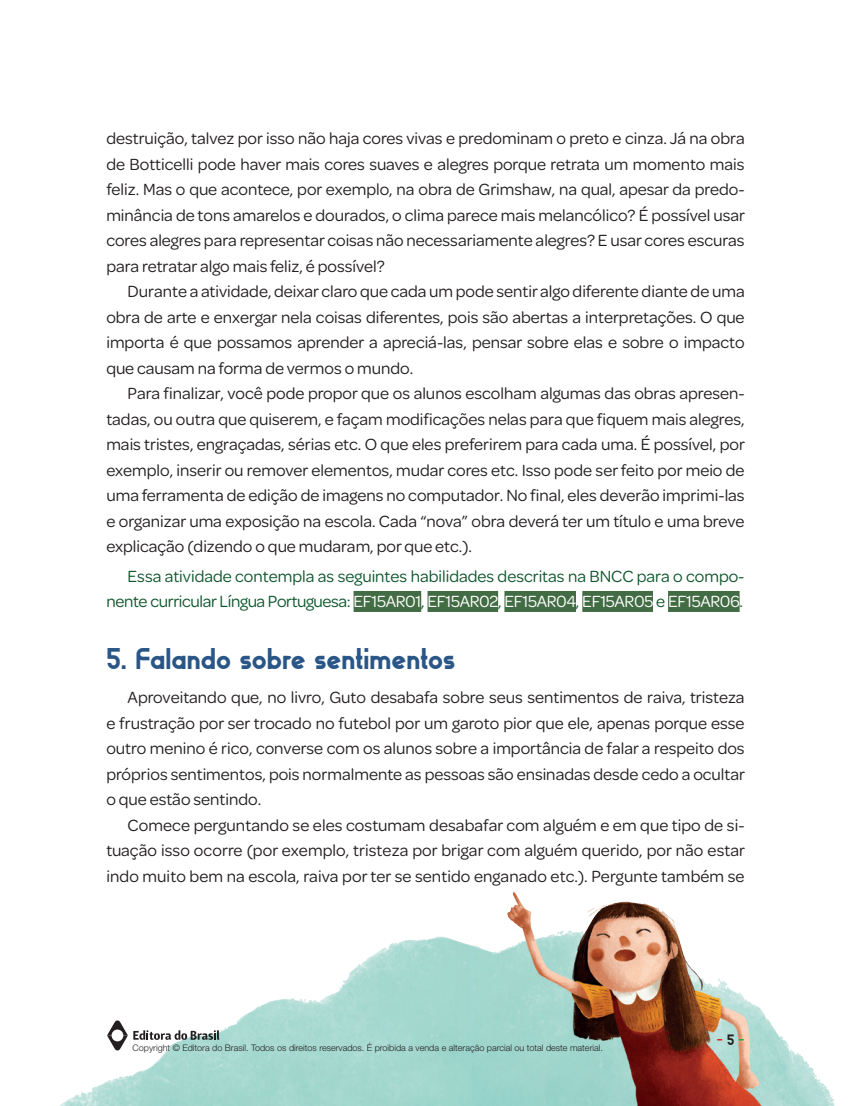
<style>
.page{position:relative;width:851px;height:1106px;background:#fff}
.page>*{position:absolute;margin:0;border:0;box-sizing:border-box;transform-origin:0 0}
.t1{font:30px "Gilbert Bold Preview 5";color:#295686}
.t2{font:17.25px/25.5px "Omnes";color:#231f20;text-align:justify}
.t3{font:17.25px/25.5px "Omnes";letter-spacing:-.02em;color:#0f562c;text-align:right}
.t4{font:15px "Gilbert Bold Preview 5";color:#e02525}
.t5{font:300 9px "Helvetica Neue";color:#231f20}
.s1{color:#fff}
.s2{color:#231f20}
.s3{color:#21af4b}
</style>
<div class="page">
<img style="left:59px;top:892px;width:775px;height:214px">
<svg style="left:107px;top:1020px;width:112px;height:30px"></svg>
<div style="left:353px;top:591px;width:68px;height:21px;background:#426c43"></div>
<div style="left:427px;top:591px;width:71px;height:21px;background:#426c43"></div>
<div style="left:504px;top:591px;width:72px;height:21px;background:#426c43"></div>
<div style="left:582px;top:591px;width:71px;height:21px;background:#426c43"></div>
<div style="left:668px;top:591px;width:71px;height:21px;background:#426c43"></div>
<p class="t2" style="left:106px;top:124px;width:640px">destruição, talvez por isso não haja cores vivas e predominam o preto e cinza. Já na obra de Botticelli pode haver mais cores suaves e alegres porque retrata um momento mais feliz. Mas o que acontece, por exemplo, na obra de Grimshaw, na qual, apesar da predo&shy;minância de tons amarelos e dourados, o clima parece mais melancólico? É possível usar cores alegres para representar coisas não necessariamente alegres? E usar cores escuras para retratar algo mais feliz, é possível?</p>
<p class="t2" style="left:106px;top:277px;width:639px;text-indent:21px">Durante a atividade, deixar claro que cada um pode sentir algo diferente diante de uma obra de arte e enxergar nela coisas diferentes, pois são abertas a interpretações. O que importa é que possamos aprender a apreciá-las, pensar sobre elas e sobre o impacto que causam na forma de vermos o mundo.</p>
<p class="t2" style="left:106px;top:379px;width:640px;text-indent:21px">Para finalizar, você pode propor que os alunos escolham algumas das obras apresen&shy;tadas, ou outra que quiserem, e façam modificações nelas para que fiquem mais alegres, mais tristes, engraçadas, sérias etc. O que eles preferirem para cada uma. É possível, por exemplo, inserir ou remover elementos, mudar cores etc. Isso pode ser feito por meio de uma ferramenta de edição de imagens no computador. No final, eles deverão imprimi-las e organizar uma exposição na escola. Cada “nova” obra deverá ter um título e uma breve explicação (dizendo o que mudaram, por que etc.).</p>
<p class="t3" style="left:106px;top:562px;width:638px">Essa atividade contempla as seguintes habilidades descritas na BNCC para o compo&shy;nente curricular Língua Portuguesa: <span class="s1">EF15AR01</span>, <span class="s1">EF15AR02</span>, <span class="s1">EF15AR04</span>, <span class="s1">EF15AR05</span> e <span class="s1">EF15AR06</span>.</p>
<h1 class="t1" style="left:106px;top:638px;width:350px">5. Falando sobre sentimentos</h1>
<p class="t2" style="left:106px;top:683px;width:640px;text-indent:21px">Aproveitando que, no livro, Guto desabafa sobre seus sentimentos de raiva, tristeza e frustração por ser trocado no futebol por um garoto pior que ele, apenas porque esse outro menino é rico, converse com os alunos sobre a importância de falar a respeito dos próprios sentimentos, pois normalmente as pessoas são ensinadas desde cedo a ocultar o que estão sentindo.</p>
<p class="t2" style="left:106px;top:811px;width:640px;text-indent:21px">Comece perguntando se eles costumam desabafar com alguém e em que tipo de si&shy;tuação isso ocorre (por exemplo, tristeza por brigar com alguém querido, por não estar indo muito bem na escola, raiva por ter se sentido enganado etc.). Pergunte também se</p>
<p class="t5" style="left:132px;top:1042px;width:472px">Copyright © Editora do Brasil. Todos os direitos reservados. É proibida a venda e alteração parcial ou total deste material.</p>
<p class="t4" style="left:716px;top:1029px;width:29px">- <span class="s2">5</span> <span class="s3">-</span></p>
</div>
